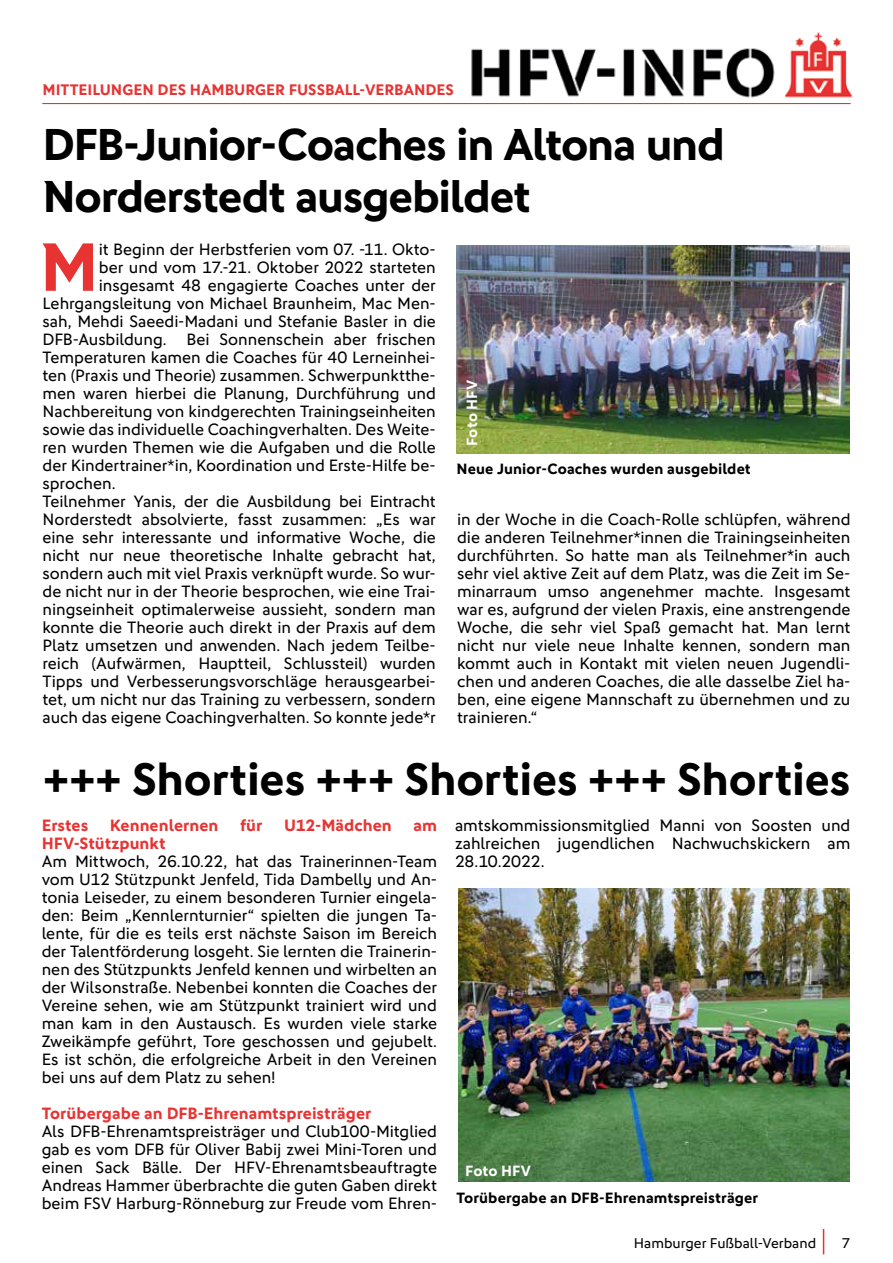
<style>
.page{position:relative;width:893px;height:1263px;background:#fff}
.page>*{position:absolute;margin:0;border:0;box-sizing:border-box;transform-origin:0 0}
.t1{font:700 68.7px "DFB Sans";color:#e73433}
.t2{font:700 45.75px "DFB Sans";letter-spacing:-.005em;color:#000}
.t3{font:700 45px/52.5px "DFB Sans";letter-spacing:-.03em;color:#000}
.t4{font:16.5px/18px "DFB Sans";color:#000;text-align:justify}
.t5{font:700 16.5px "DFB Sans";color:#e73433}
.t6{font:700 15.3px "DFB Sans";color:#e73433}
.t7{font:700 15px "DFB Sans";letter-spacing:.005em;color:#000}
.t8{font:700 15px "DFB Sans";color:#fff}
.t9{font:14.25px "DFB Sans";color:#000}
</style>
<div class="page">
<svg style="left:823px;top:1229px;width:1px;height:25px"></svg>
<img style="left:471px;top:32px;width:382px;height:66px">
<hr style="left:43px;top:103px;width:807px;height:1px;background:#e73433">
<img style="left:456px;top:246px;width:394px;height:207px">
<img style="left:459px;top:888px;width:391px;height:294px">
<p class="t6" style="left:43px;top:80px;width:413px">MITTEILUNGEN DES HAMBURGER FUSSBALL-VERBANDES</p>
<h3 class="t3" style="left:43px;top:117px;width:684px">DFB-Junior-Coaches in Altona und<br>Norderstedt ausgebildet</h3>
<h1 class="t1" style="left:40px;top:226px;width:60px">M</h1>
<p class="t4" style="left:99px;top:240px;width:339px">it Beginn der Herbstferien vom 07. -11. Okto-</p>
<p class="t4" style="left:99px;top:258px;width:339px">ber und vom 17.-21. Oktober 2022 starteten</p>
<p class="t4" style="left:99px;top:276px;width:339px">insgesamt 48 engagierte Coaches unter der</p>
<p class="t4" style="left:43px;top:294px;width:395px">Lehrgangsleitung von Michael Braunheim, Mac Men-</p>
<p class="t4" style="left:43px;top:312px;width:395px">sah, Mehdi Saeedi-Madani und Stefanie Basler in die</p>
<p class="t4" style="left:43px;top:330px;width:395px">DFB-Ausbildung. Bei Sonnenschein aber frischen</p>
<p class="t4" style="left:43px;top:348px;width:395px">Temperaturen kamen die Coaches für 40 Lerneinhei-</p>
<p class="t4" style="left:43px;top:366px;width:395px">ten (Praxis und Theorie) zusammen. Schwerpunktthe-</p>
<p class="t4" style="left:43px;top:384px;width:395px">men waren hierbei die Planung, Durchführung und</p>
<p class="t4" style="left:43px;top:402px;width:395px">Nachbereitung von kindgerechten Trainingseinheiten</p>
<p class="t4" style="left:43px;top:420px;width:395px">sowie das individuelle Coachingverhalten. Des Weite-</p>
<p class="t4" style="left:43px;top:438px;width:395px">ren wurden Themen wie die Aufgaben und die Rolle</p>
<p class="t4" style="left:43px;top:456px;width:395px">der Kindertrainer*in, Koordination und Erste-Hilfe be-</p>
<p class="t4" style="left:43px;top:474px;width:75px">sprochen.</p>
<p class="t4" style="left:43px;top:492px;width:395px">Teilnehmer Yanis, der die Ausbildung bei Eintracht</p>
<p class="t4" style="left:43px;top:510px;width:395px">Norderstedt absolvierte, fasst zusammen: „Es war</p>
<p class="t4" style="left:43px;top:528px;width:395px">eine sehr interessante und informative Woche, die</p>
<p class="t4" style="left:43px;top:546px;width:395px">nicht nur neue theoretische Inhalte gebracht hat,</p>
<p class="t4" style="left:43px;top:564px;width:395px">sondern auch mit viel Praxis verknüpft wurde. So wur-</p>
<p class="t4" style="left:43px;top:582px;width:395px">de nicht nur in der Theorie besprochen, wie eine Trai-</p>
<p class="t4" style="left:43px;top:600px;width:395px">ningseinheit optimalerweise aussieht, sondern man</p>
<p class="t4" style="left:43px;top:618px;width:395px">konnte die Theorie auch direkt in der Praxis auf dem</p>
<p class="t4" style="left:43px;top:636px;width:395px">Platz umsetzen und anwenden. Nach jedem Teilbe-</p>
<p class="t4" style="left:43px;top:654px;width:395px">reich (Aufwärmen, Hauptteil, Schlussteil) wurden</p>
<p class="t4" style="left:43px;top:672px;width:395px">Tipps und Verbesserungsvorschläge herausgearbei-</p>
<p class="t4" style="left:43px;top:690px;width:395px">tet, um nicht nur das Training zu verbessern, sondern</p>
<p class="t4" style="left:43px;top:708px;width:395px">auch das eigene Coachingverhalten. So konnte jede*r</p>
<p class="t8" style="left:463px;top:446px;width:67px;rotate:-90deg">Foto HFV</p>
<p class="t7" style="left:456px;top:459px;width:296px">Neue Junior-Coaches wurden ausgebildet</p>
<p class="t4" style="left:457px;top:510px;width:395px">in der Woche in die Coach-Rolle schlüpfen, während die anderen Teilnehmer*innen die Trainingseinheiten durchführten. So hatte man als Teilnehmer*in auch sehr viel aktive Zeit auf dem Platz, was die Zeit im Se&shy;minarraum umso angenehmer machte. Insgesamt war es, aufgrund der vielen Praxis, eine anstrengende Woche, die sehr viel Spaß gemacht hat. Man lernt nicht nur viele neue Inhalte kennen, sondern man kommt auch in Kontakt mit vielen neuen Jugendli&shy;chen und anderen Coaches, die alle dasselbe Ziel ha&shy;ben, eine eigene Mannschaft zu übernehmen und zu trainieren.“</p>
<h2 class="t2" style="left:43px;top:752px;width:809px">+++ Shorties +++ Shorties +++ Shorties</h2>
<p class="t5" style="left:42px;top:815px;width:48px">Erstes</p>
<p class="t5" style="left:110px;top:815px;width:110px">Kennenlernen</p>
<p class="t5" style="left:240px;top:815px;width:24px">für</p>
<p class="t5" style="left:284px;top:815px;width:109px">U12-Mädchen</p>
<p class="t5" style="left:413px;top:815px;width:25px">am</p>
<p class="t5" style="left:42px;top:833px;width:125px">HFV-Stützpunkt</p>
<p class="t4" style="left:42px;top:852px;width:397px">Am Mittwoch, 26.10.22, hat das Trainerinnen-Team vom U12 Stützpunkt Jenfeld, Tida Dambelly und An&shy;tonia Leiseder, zu einem besonderen Turnier eingela&shy;den: Beim „Kennlernturnier“ spielten die jungen Ta&shy;lente, für die es teils erst nächste Saison im Bereich der Talentförderung losgeht. Sie lernten die Trainerin&shy;nen des Stützpunkts Jenfeld kennen und wirbelten an der Wilsonstraße. Nebenbei konnten die Coaches der Vereine sehen, wie am Stützpunkt trainiert wird und man kam in den Austausch. Es wurden viele starke Zweikämpfe geführt, Tore geschossen und gejubelt.<br>Es ist schön, die erfolgreiche Arbeit in den Vereinen bei uns auf dem Platz zu sehen!</p>
<p class="t5" style="left:42px;top:1103px;width:331px">Torübergabe an DFB-Ehrenamtspreisträger</p>
<p class="t4" style="left:42px;top:1122px;width:397px">Als DFB-Ehrenamtspreisträger und Club100-Mitglied gab es vom DFB für Oliver Babij zwei Mini-Toren und einen Sack Bälle. Der HFV-Ehrenamtsbeauftragte Andreas Hammer überbrachte die guten Gaben direkt beim FSV Harburg-Rönneburg zur Freude vom Ehren-</p>
<p class="t4" style="left:455px;top:816px;width:397px">amtskommissionsmitglied Manni von Soosten und zahlreichen jugendlichen Nachwuchskickern am 28.10.2022.</p>
<p class="t8" style="left:465px;top:1162px;width:67px">Foto HFV</p>
<p class="t7" style="left:456px;top:1188px;width:303px">Torübergabe an DFB-Ehrenamtspreisträger</p>
<p class="t9" style="left:634px;top:1235px;width:184px">Hamburger Fußball-Verband</p>
<p class="t9" style="left:842px;top:1235px;width:10px">7</p>
</div>
